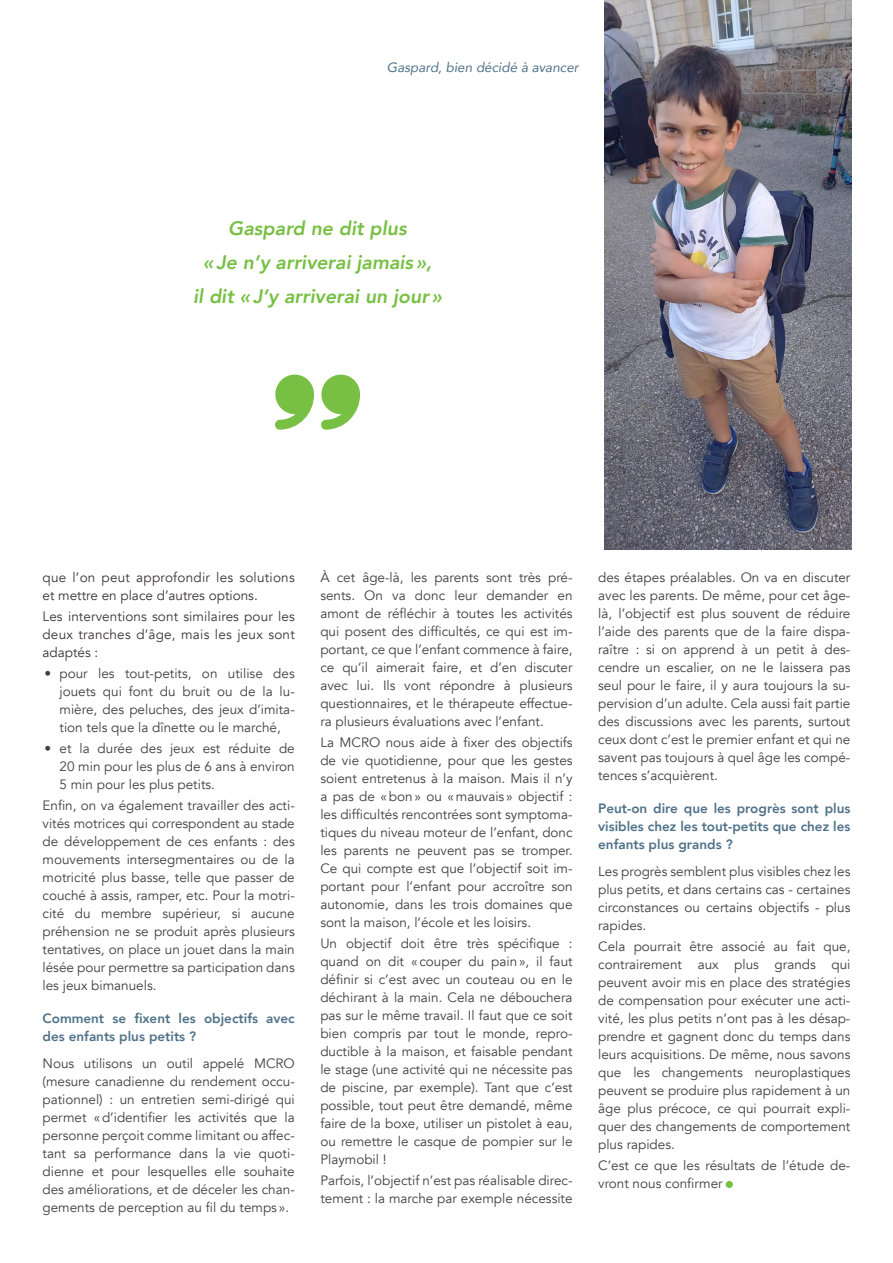
<style>
.page{position:relative;width:893px;height:1263px;background:#fff}
.page>*{position:absolute;margin:0;border:0;box-sizing:border-box;transform-origin:0 0}
.t1{font:800 45px "Avenir";color:#77c043}
.t2{font:italic 800 19.5px/34px "Avenir";color:#77c043;text-align:center}
.t3{font:13.5px/18px "Avenir";color:#403f41;text-align:justify}
.t4{font:13.5px/18px "Avenir";letter-spacing:.015em;color:#393536}
.t5{font:800 13.5px/18px "Avenir";color:#507289}
.t6{font:italic 13.5px "Avenir";color:#507289}
</style>
<div class="page">
<svg style="left:321px;top:375px;width:39px;height:55px"></svg>
<svg style="left:275px;top:375px;width:39px;height:55px"></svg>
<img style="left:604px;top:0;width:247px;height:550px">
<p class="t6" style="left:387px;top:59px;width:193px">Gaspard, bien décidé à avancer</p>
<h2 class="t2" style="left:193px;top:211px;width:250px">Gaspard ne dit plus<br>« Je n’y arriverai jamais »,<br>il dit « J’y arriverai un jour »</h2>
<p class="t4" style="left:43px;top:569px;width:254px">que l’on peut approfondir les solutions et mettre en place d’autres options.</p>
<p class="t4" style="left:43px;top:608px;width:254px;text-align:justify">Les interventions sont similaires pour les deux tranches d’âge, mais les jeux sont adaptés :</p>
<p class="t3" style="left:60px;top:665px;width:237px;text-indent:-15px">• pour les tout-petits, on utilise des jouets qui font du bruit ou de la lu&shy;mière, des peluches, des jeux d’imita&shy;tion tels que la dînette ou le marché,</p>
<p class="t3" style="left:60px;top:740px;width:237px;text-indent:-15px">• et la durée des jeux est réduite de 20 min pour les plus de 6 ans à environ 5 min pour les plus petits.</p>
<p class="t3" style="left:43px;top:797px;width:254px">Enfin, on va également travailler des acti&shy;vités motrices qui correspondent au stade de développement de ces enfants : des mouvements intersegmentaires ou de la motricité plus basse, telle que passer de couché à assis, ramper, etc. Pour la motri&shy;cité du membre supérieur, si aucune préhension ne se produit après plusieurs tentatives, on place un jouet dans la main lésée pour permettre sa participation dans les jeux bimanuels.</p>
<p class="t5" style="left:43px;top:1010px;width:254px">Comment se fixent les objectifs avec des enfants plus petits ?</p>
<p class="t3" style="left:43px;top:1055px;width:254px">Nous utilisons un outil appelé MCRO (mesure canadienne du rendement occu&shy;pationnel) : un entretien semi-dirigé qui permet « d’identifier les activités que la personne perçoit comme limitant ou affec&shy;tant sa performance dans la vie quoti&shy;dienne et pour lesquelles elle souhaite des améliorations, et de déceler les chan&shy;gements de perception au fil du temps ».</p>
<p class="t3" style="left:320px;top:569px;width:254px">À cet âge-là, les parents sont très pré&shy;sents. On va donc leur demander en amont de réfléchir à toutes les activités qui posent des difficultés, ce qui est im&shy;portant, ce que l’enfant commence à faire, ce qu’il aimerait faire, et d’en discuter avec lui. Ils vont répondre à plusieurs questionnaires, et le thérapeute effectue&shy;ra plusieurs évaluations avec l’enfant.</p>
<p class="t3" style="left:320px;top:734px;width:254px">La MCRO nous aide à fixer des objectifs de vie quotidienne, pour que les gestes soient entretenus à la maison. Mais il n’y a pas de « bon » ou « mauvais » objectif : les difficultés rencontrées sont symptoma&shy;tiques du niveau moteur de l’enfant, donc les parents ne peuvent pas se tromper.<br>Ce qui compte est que l’objectif soit im&shy;portant pour l’enfant pour accroître son autonomie, dans les trois domaines que sont la maison, l’école et les loisirs.</p>
<p class="t3" style="left:320px;top:935px;width:254px">Un objectif doit être très spécifique : quand on dit « couper du pain », il faut définir si c’est avec un couteau ou en le déchirant à la main. Cela ne débouchera pas sur le même travail. Il faut que ce soit bien compris par tout le monde, repro&shy;ductible à la maison, et faisable pendant le stage (une activité qui ne nécessite pas de piscine, par exemple). Tant que c’est possible, tout peut être demandé, même faire de la boxe, utiliser un pistolet à eau, ou remettre le casque de pompier sur le Playmobil !</p>
<p class="t3" style="left:320px;top:1172px;width:254px">Parfois, l’objectif n’est pas réalisable direc&shy;tement : la marche par exemple nécessite</p>
<p class="t3" style="left:598px;top:569px;width:254px">des étapes préalables. On va en discuter avec les parents. De même, pour cet âge&shy;là, l’objectif est plus souvent de réduire l’aide des parents que de la faire dispa&shy;raître : si on apprend à un petit à des&shy;cendre un escalier, on ne le laissera pas seul pour le faire, il y aura toujours la su&shy;pervision d’un adulte. Cela aussi fait partie des discussions avec les parents, surtout ceux dont c’est le premier enfant et qui ne savent pas toujours à quel âge les compé&shy;tences s’acquièrent.</p>
<p class="t5" style="left:598px;top:800px;width:254px;text-align:justify">Peut-on dire que les progrès sont plus visibles chez les tout-petits que chez les enfants plus grands ?</p>
<p class="t3" style="left:598px;top:863px;width:254px">Les progrès semblent plus visibles chez les plus petits, et dans certains cas - certaines circonstances ou certains objectifs - plus rapides.</p>
<p class="t3" style="left:598px;top:938px;width:254px">Cela pourrait être associé au fait que, contrairement aux plus grands qui peuvent avoir mis en place des stratégies de compensation pour exécuter une acti&shy;vité, les plus petits n’ont pas à les désap&shy;prendre et gagnent donc du temps dans leurs acquisitions. De même, nous savons que les changements neuroplastiques peuvent se produire plus rapidement à un âge plus précoce, ce qui pourrait expli&shy;quer des changements de comportement plus rapides.</p>
<p class="t3" style="left:598px;top:1157px;width:254px">C’est ce que les résultats de l’étude de&shy;vront nous confirmer</p>
<h1 class="t1" style="left:723px;top:1143px;width:15px">.</h1>
</div>
